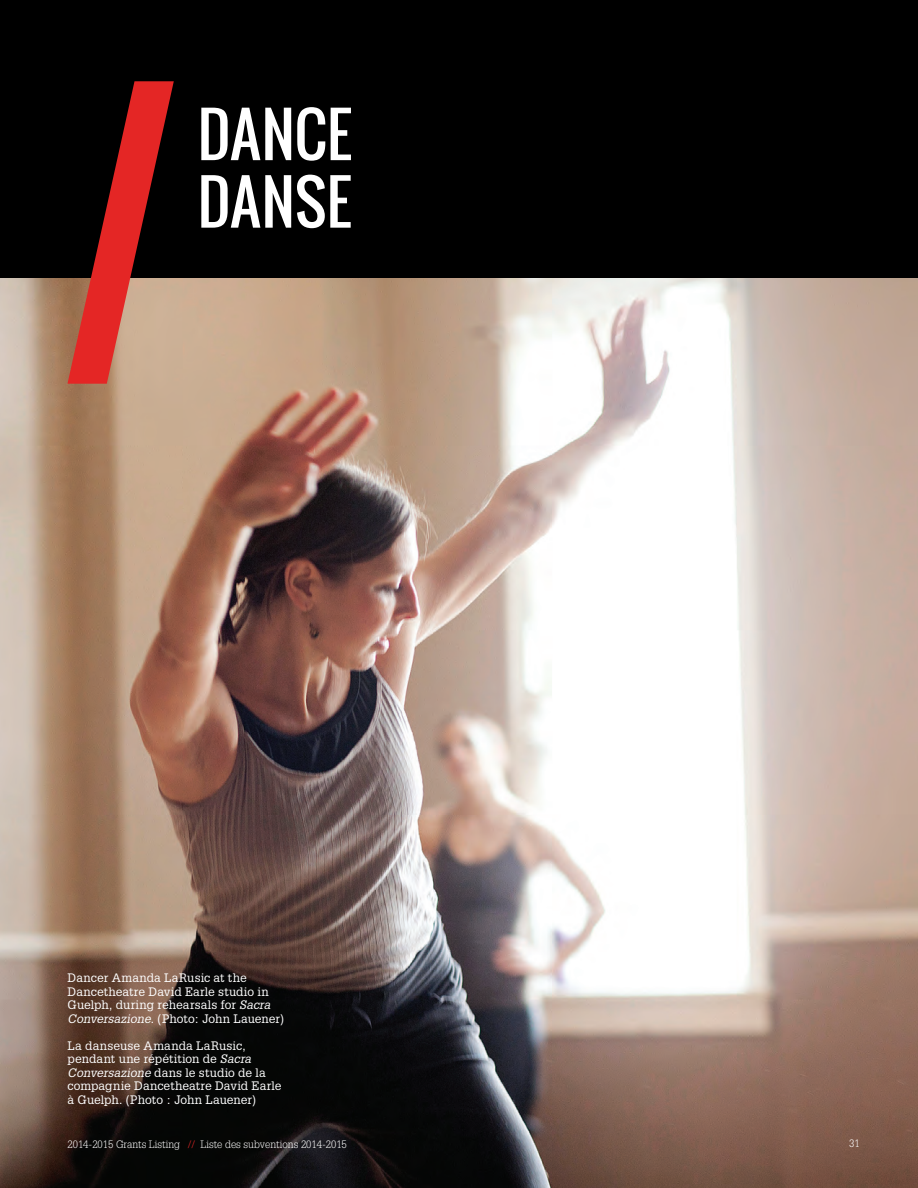
<style>
.page{position:relative;width:918px;height:1188px;background:#fff}
.page>*{position:absolute;margin:0;border:0;box-sizing:border-box;transform-origin:0 0}
.t1{font:60px/67.5px "Jjbsnl Vtsrbj Hwwqsq Vcmhcx Oswald";color:#fff}
.t2{font:12px/13.5px "Hhjfgc Pwdbhn Crddwc Lsvjxb Glypha LT Std";letter-spacing:.005em;color:#fff}
.t3{font:300 10.5px "Fbrgtd Ynxjfh Rpffgb Yqsrwm Glypha LT Std";color:#fff}
.t4{font:300 10.5px "Cjwcpl Ktrjrl Plcfgp Mgbdyl Glypha LT Std";color:#fff}
.s1{font-family:"Mljmgv Hjptsm Yxrdgf Srxhjm Glypha LT Std";font-style:italic}
.s2{color:#e42625}
</style>
<div class="page">
<img style="left:0;top:278px;width:918px;height:910px">
<div style="left:0;top:0;width:918px;height:278px;background:#000"></div>
<svg style="left:68px;top:81px;width:106px;height:303px"></svg>
<h1 class="t1" style="left:198px;top:100px;width:156px">DANCE<br>DANsE</h1>
<p class="t2" style="left:68px;top:971px;width:218px">Dancer Amanda LaRusic at the Dancetheatre David Earle studio in Guelph, during rehearsals for <span class="s1">Sacra Conversazione</span>. (Photo: John Lauener)</p>
<p class="t2" style="left:68px;top:1038px;width:215px">La danseuse Amanda LaRusic, pendant une répétition de <span class="s1">Sacra<br>Conversazione</span> dans le studio de la compagnie Dancetheatre David Earle à Guelph. (Photo : John Lauener)</p>
<p class="t3" style="left:68px;top:1138px;width:281px">2014-2015 Grants Listing <span class="s2">//</span> Liste des subventions 2014-2015</p>
<p class="t4" style="left:849px;top:1138px;width:12px">31</p>
</div>
